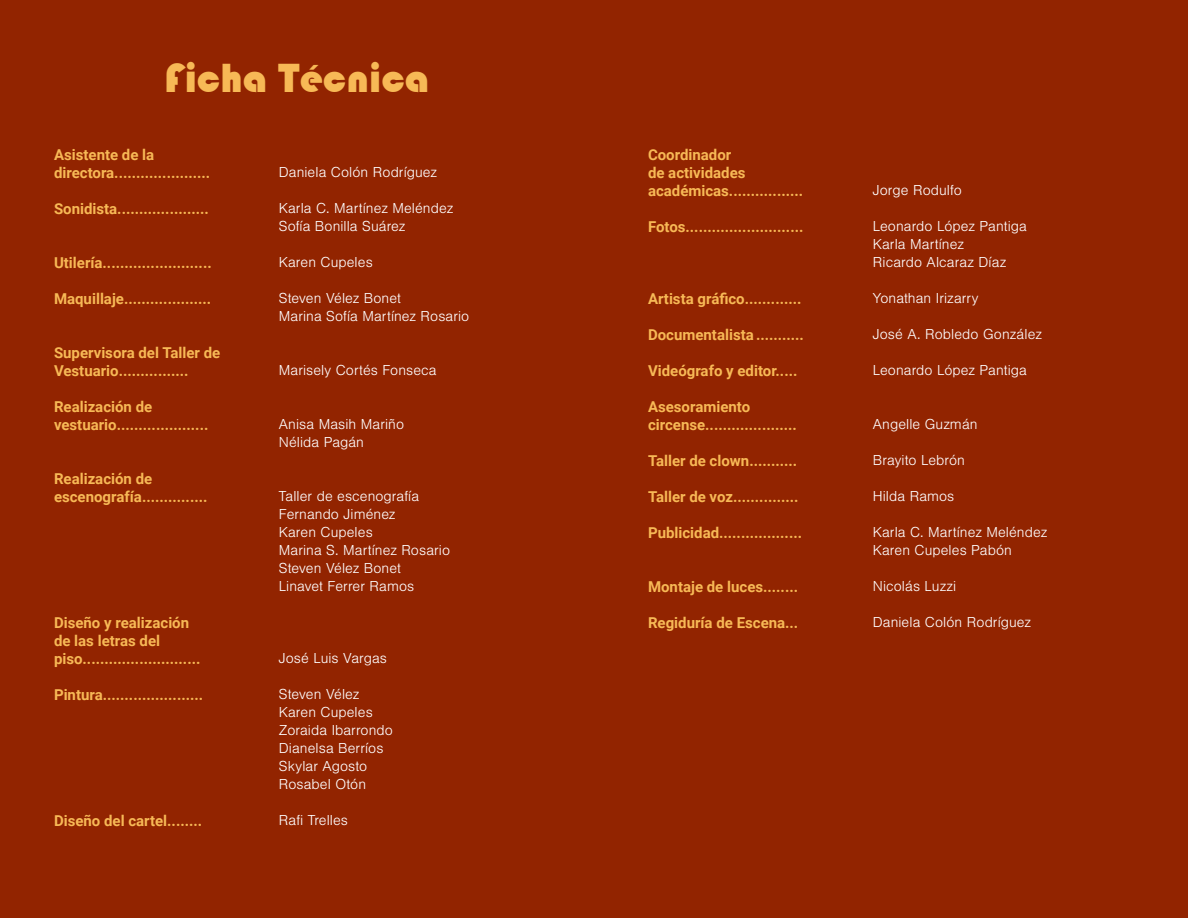
<style>
.page{position:relative;width:1188px;height:918px;background:#fff}
.page>*{position:absolute;margin:0;border:0;box-sizing:border-box;transform-origin:0 0}
.t1{font:42px "Bauhaus 93";color:#f7b956}
.t2{font:700 15px/18px "Roboto";color:#f7b956}
.t3{font:300 15px/18px "Nimbus San";letter-spacing:.005em;color:#fff}
</style>
<div class="page">
<div style="left:0;top:0;width:594px;height:918px;background:#922400"></div>
<div style="left:594px;top:0;width:594px;height:918px;background:#922400"></div>
<p class="t1" style="left:164px;top:54px;width:267px">Ficha Técnica</p>
<p class="t2" style="left:54px;top:145px;width:158px">Asistente de la directora......................</p>
<p class="t2" style="left:54px;top:199px;width:156px">Sonidista.....................</p>
<p class="t2" style="left:54px;top:253px;width:159px">Utilería.........................</p>
<p class="t2" style="left:54px;top:289px;width:159px">Maquillaje....................</p>
<p class="t2" style="left:54px;top:343px;width:168px">Supervisora del Taller de<br>Vestuario................</p>
<p class="t2" style="left:54px;top:397px;width:156px">Realización de vestuario.....................</p>
<p class="t2" style="left:54px;top:469px;width:155px">Realización de escenografía...............</p>
<p class="t2" style="left:54px;top:613px;width:148px">Diseño y realización de las letras del piso...........................</p>
<p class="t2" style="left:54px;top:685px;width:151px">Pintura.......................</p>
<p class="t2" style="left:54px;top:811px;width:150px">Diseño del cartel........</p>
<p class="t3" style="left:279px;top:163px;width:160px">Daniela Colón Rodríguez</p>
<p class="t3" style="left:279px;top:199px;width:176px">Karla C. Martínez Meléndez</p>
<p class="t3" style="left:279px;top:217px;width:128px">Sofía Bonilla Suárez</p>
<p class="t3" style="left:279px;top:253px;width:95px">Karen Cupeles</p>
<p class="t3" style="left:279px;top:289px;width:124px">Steven Vélez Bonet</p>
<p class="t3" style="left:279px;top:307px;width:192px">Marina Sofía Martínez Rosario</p>
<p class="t3" style="left:279px;top:361px;width:159px">Marisely Cortés Fonseca</p>
<p class="t3" style="left:279px;top:415px;width:127px">Anisa Masih Mariño</p>
<p class="t3" style="left:279px;top:433px;width:87px">Nélida Pagán</p>
<p class="t3" style="left:279px;top:487px;width:142px">Taller de escenografía</p>
<p class="t3" style="left:279px;top:505px;width:118px">Fernando Jiménez</p>
<p class="t3" style="left:279px;top:523px;width:95px">Karen Cupeles</p>
<p class="t3" style="left:279px;top:541px;width:173px">Marina S. Martínez Rosario</p>
<p class="t3" style="left:279px;top:559px;width:124px">Steven Vélez Bonet</p>
<p class="t3" style="left:279px;top:577px;width:137px">Linavet Ferrer Ramos</p>
<p class="t3" style="left:279px;top:649px;width:110px">José Luis Vargas</p>
<p class="t3" style="left:279px;top:685px;width:82px">Steven Vélez</p>
<p class="t3" style="left:279px;top:703px;width:116px">Karen Cupeles<br>Zoraida Ibarrondo<br>Dianelsa Berríos<br>Skylar Agosto<br>Rosabel Otón</p>
<p class="t3" style="left:279px;top:811px;width:71px">Rafi Trelles</p>
<p class="t2" style="left:648px;top:145px;width:157px">Coordinador<br>de actividades académicas.................</p>
<p class="t2" style="left:648px;top:217px;width:157px">Fotos...........................</p>
<p class="t2" style="left:648px;top:289px;width:155px">Artista gráfico.............</p>
<p class="t2" style="left:648px;top:325px;width:158px">Documentalista ...........</p>
<p class="t2" style="left:648px;top:361px;width:151px">Videógrafo y editor.....</p>
<p class="t2" style="left:648px;top:397px;width:150px">Asesoramiento circense.....................</p>
<p class="t2" style="left:648px;top:451px;width:151px">Taller de clown...........</p>
<p class="t2" style="left:648px;top:487px;width:152px">Taller de voz...............</p>
<p class="t2" style="left:648px;top:523px;width:156px">Publicidad...................</p>
<p class="t2" style="left:648px;top:577px;width:152px">Montaje de luces........</p>
<p class="t2" style="left:648px;top:613px;width:152px">Regiduría de Escena...</p>
<p class="t3" style="left:873px;top:181px;width:91px">Jorge Rodulfo</p>
<p class="t3" style="left:873px;top:217px;width:156px">Leonardo López Pantiga</p>
<p class="t3" style="left:873px;top:235px;width:93px">Karla Martínez</p>
<p class="t3" style="left:873px;top:253px;width:135px">Ricardo Alcaraz Díaz</p>
<p class="t3" style="left:873px;top:289px;width:107px">Yonathan Irizarry</p>
<p class="t3" style="left:873px;top:325px;width:170px">José A. Robledo González</p>
<p class="t3" style="left:873px;top:361px;width:156px">Leonardo López Pantiga</p>
<p class="t3" style="left:873px;top:415px;width:106px">Angelle Guzmán</p>
<p class="t3" style="left:873px;top:451px;width:94px">Brayito Lebrón</p>
<p class="t3" style="left:873px;top:487px;width:83px">Hilda Ramos</p>
<p class="t3" style="left:873px;top:523px;width:176px">Karla C. Martínez Meléndez</p>
<p class="t3" style="left:873px;top:541px;width:141px">Karen Cupeles Pabón</p>
<p class="t3" style="left:873px;top:577px;width:85px">Nicolás Luzzi</p>
<p class="t3" style="left:873px;top:613px;width:160px">Daniela Colón Rodríguez</p>
</div>
